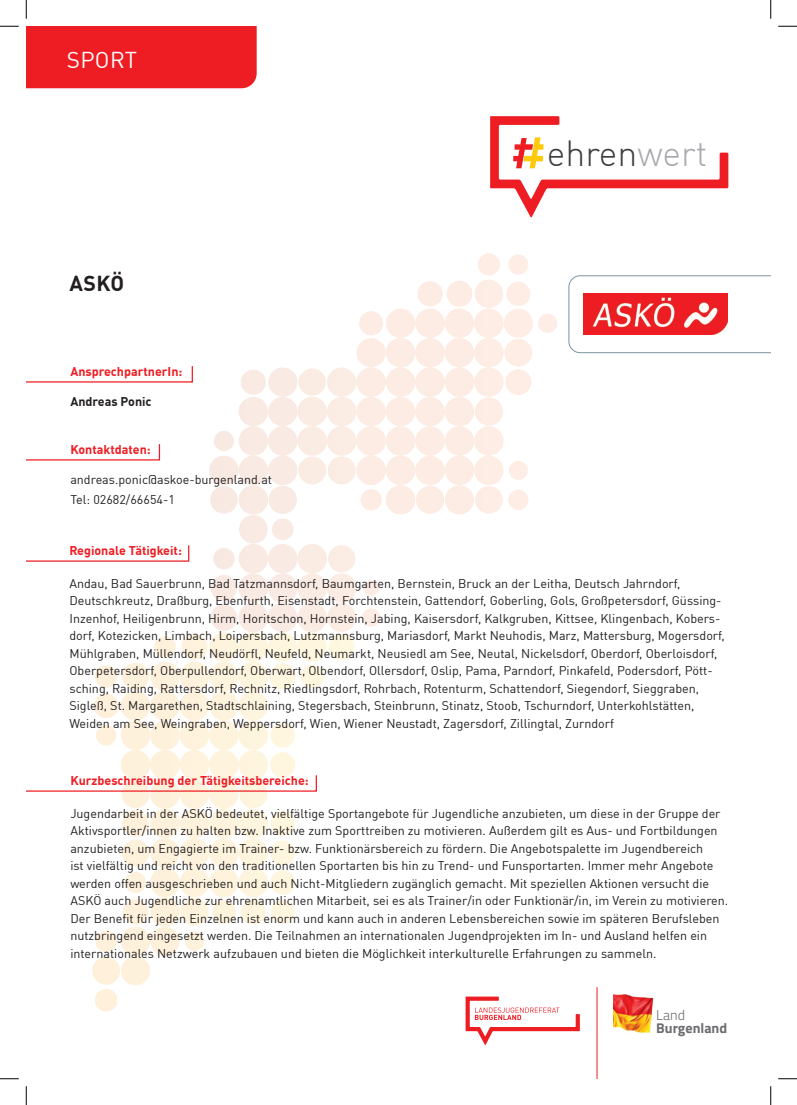
<style>
.page{position:relative;width:797px;height:1105px;background:#fff}
.page>*{position:absolute;margin:0;border:0;box-sizing:border-box;transform-origin:0 0}
.t1{font:300 35.62px "DIN Offc";color:#3e3e3f}
.t2{font:22.5px "DIN Offc";letter-spacing:.015em;color:#fff}
.t3{font:700 21.25px "DIN Offc";color:#231f20}
.t4{font:700 14.12px "Titillium";color:#6c6d70}
.t5{font:300 14.12px "Titillium";color:#6c6d70}
.t6{font:12.5px/17.5px "DIN Offc";color:#231f20}
.t7{font:700 12.5px "DIN Offc";color:#ee1d23}
.t8{font:700 12.5px "DIN Offc";color:#231f20}
.s1{color:#a8a9ad}
</style>
<div class="page">
<hr style="left:597px;top:987px;width:1px;height:92px;background:#ee1d23">
<svg style="left:465px;top:996px;width:115px;height:49px"></svg>
<img style="left:613px;top:994px;width:41px;height:39px">
<svg style="left:490px;top:116px;width:238px;height:102px"></svg>
<div style="left:26px;top:26px;width:231px;height:62px;background:#ee1d23"></div>
<img style="left:94px;top:636px;width:85px;height:291px">
<img style="left:179px;top:632px;width:45px;height:319px">
<img style="left:223px;top:633px;width:87px;height:264px">
<img style="left:310px;top:632px;width:45px;height:56px">
<img style="left:209px;top:338px;width:174px;height:177px">
<img style="left:383px;top:253px;width:174px;height:232px">
<img style="left:359px;top:311px;width:24px;height:24px;border-radius:12px">
<img style="left:222px;top:632px;width:92px;height:1px">
<svg style="left:568px;top:276px;width:202px;height:77px"></svg>
<svg style="left:26px;top:366px;width:167px;height:17px"></svg>
<svg style="left:26px;top:444px;width:135px;height:17px"></svg>
<svg style="left:26px;top:774px;width:291px;height:18px"></svg>
<svg style="left:26px;top:545px;width:164px;height:17px"></svg>
<img style="left:583px;top:294px;width:145px;height:41px">
<svg style="left:0;top:25px;width:19px;height:2px"></svg>
<svg style="left:778px;top:25px;width:19px;height:2px"></svg>
<svg style="left:0;top:1078px;width:19px;height:1px"></svg>
<svg style="left:778px;top:1078px;width:19px;height:1px"></svg>
<svg style="left:25px;top:0;width:2px;height:19px"></svg>
<svg style="left:25px;top:1086px;width:2px;height:19px"></svg>
<svg style="left:770px;top:0;width:1px;height:19px"></svg>
<svg style="left:770px;top:1086px;width:1px;height:19px"></svg>
<h2 class="t2" style="left:67px;top:46px;width:72px">SPORT</h2>
<h3 class="t3" style="left:69px;top:269px;width:56px">ASKÖ</h3>
<p class="t7" style="left:70px;top:363px;width:114px">AnsprechpartnerIn:</p>
<p class="t8" style="left:70px;top:393px;width:83px">Andreas Ponic</p>
<p class="t7" style="left:70px;top:442px;width:82px">Kontaktdaten:</p>
<p class="t6" style="left:70px;top:470px;width:203px;line-height:20px">andreas.ponic@askoe-burgenland.at<br>Tel: 02682/66654-1</p>
<h1 class="t1" style="left:547px;top:131px;width:162px">ehren<span class="s1">wert</span></h1>
<p class="t7" style="left:69px;top:542px;width:114px">Regionale Tätigkeit:</p>
<p class="t6" style="left:69px;top:574px;width:657px">Andau, Bad Sauerbrunn, Bad Tatzmannsdorf, Baumgarten, Bernstein, Bruck an der Leitha, Deutsch Jahrndorf, Deutschkreutz, Draßburg, Ebenfurth, Eisenstadt, Forchtenstein, Gattendorf, Goberling, Gols, Großpetersdorf, Güssing-Inzenhof, Heiligenbrunn, Hirm, Horitschon, Hornstein, Jabing, Kaisersdorf, Kalkgruben, Kittsee, Klingenbach, Kobers&shy;dorf, Kotezicken, Limbach, Loipersbach, Lutzmannsburg, Mariasdorf, Markt Neuhodis, Marz, Mattersburg, Mogersdorf, Mühlgraben, Müllendorf, Neudörfl, Neufeld, Neumarkt, Neusiedl am See, Neutal, Nickelsdorf, Oberdorf, Oberloisdorf, Oberpetersdorf, Oberpullendorf, Oberwart, Olbendorf, Ollersdorf, Oslip, Pama, Parndorf, Pinkafeld, Podersdorf, Pött&shy;sching, Raiding, Rattersdorf, Rechnitz, Riedlingsdorf, Rohrbach, Rotenturm, Schattendorf, Siegendorf, Sieggraben, Sigleß, St. Margarethen, Stadtschlaining, Stegersbach, Steinbrunn, Stinatz, Stoob, Tschurndorf, Unterkohlstätten, Weiden am See, Weingraben, Weppersdorf, Wien, Wiener Neustadt, Zagersdorf, Zillingtal, Zurndorf</p>
<p class="t7" style="left:70px;top:773px;width:240px">Kurzbeschreibung der Tätigkeitsbereiche:</p>
<p class="t6" style="left:70px;top:804px;width:659px">Jugendarbeit in der ASKÖ bedeutet, vielfältige Sportangebote für Jugendliche anzubieten, um diese in der Gruppe der Aktivsportler/innen zu halten bzw. Inaktive zum Sporttreiben zu motivieren. Außerdem gilt es Aus- und Fortbildungen anzubieten, um Engagierte im Trainer- bzw. Funktionärsbereich zu fördern. Die Angebotspalette im Jugendbereich<br>ist vielfältig und reicht von den traditionellen Sportarten bis hin zu Trend- und Funsportarten. Immer mehr Angebote werden offen ausgeschrieben und auch Nicht-Mitgliedern zugänglich gemacht. Mit speziellen Aktionen versucht die ASKÖ auch Jugendliche zur ehrenamtlichen Mitarbeit, sei es als Trainer/in oder Funktionär/in, im Verein zu motivieren.<br>Der Benefit für jeden Einzelnen ist enorm und kann auch in anderen Lebensbereichen sowie im späteren Berufsleben nutzbringend eingesetzt werden. Die Teilnahmen an internationalen Jugendprojekten im In- und Ausland helfen ein internationales Netzwerk aufzubauen und bieten die Möglichkeit interkulturelle Erfahrungen zu sammeln.</p>
<p class="t5" style="left:656px;top:1005px;width:30px">Land</p>
<p class="t4" style="left:656px;top:1017px;width:72px">Burgenland</p>
</div>
